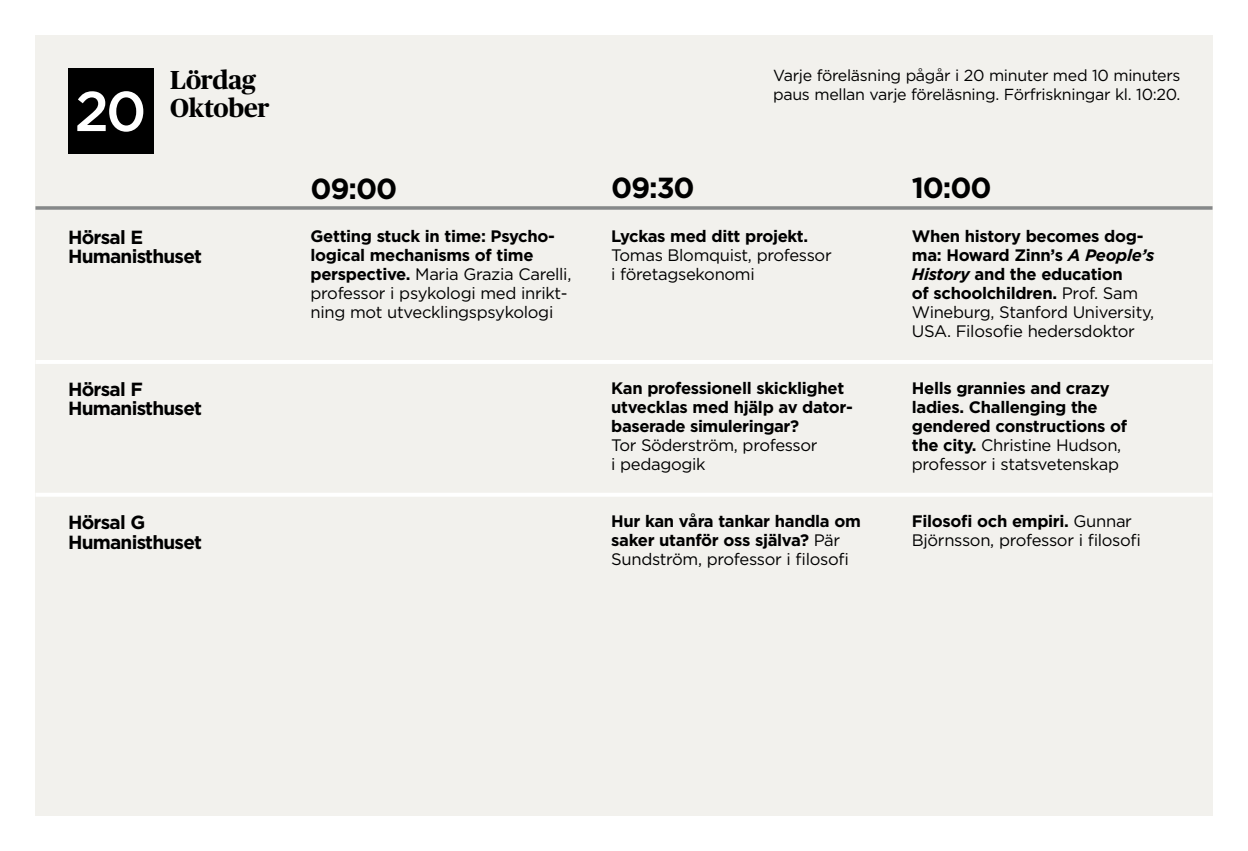
<style>
.page{position:relative;width:1248px;height:851px;background:#fff}
.page>*{position:absolute;margin:0;border:0;box-sizing:border-box;transform-origin:0 0}
.t1{font:500 56px "Gotham 20";color:#fff}
.t2{font:700 29px "Gotham 20";letter-spacing:-.02em;color:#000}
.t3{font:700 26px/28px "Publico Headline";letter-spacing:-.01em;color:#000}
.t4{font:700 19px/19px "Gotham 20";letter-spacing:-.02em;color:#000}
.t5{font:700 16.6px/19px "Gotham 20";color:#000}
.t6{font:16.6px/19px "Gotham 20";color:#000}
.t7{font:16px/19px "Gotham 20";color:#000}
.s1{font-weight:700}
.s2{font-weight:400}
.s3{font-style:italic}
</style>
<div class="page">
<div style="left:35px;top:35px;width:1177px;height:780px;background:#f2f1ed"></div>
<svg style="left:35px;top:206px;width:1177px;height:4px;background:#939495"></svg>
<hr style="left:35px;top:360px;width:1177px;height:4px;background:#fff">
<hr style="left:36px;top:493px;width:1176px;height:3px;background:#fff">
<div style="left:68px;top:68px;width:85px;height:85px;background:#000"></div>
<h1 class="t1" style="left:75px;top:75px;width:72px">20</h1>
<h3 class="t3" style="left:170px;top:64px;width:101px">Lördag<br>Oktober</h3>
<p class="t4" style="left:68px;top:228px;width:135px">Hörsal E<br>Humanisthuset</p>
<p class="t4" style="left:68px;top:380px;width:135px">Hörsal F<br>Humanisthuset</p>
<p class="t4" style="left:68px;top:513px;width:135px">Hörsal G<br>Humanisthuset</p>
<h2 class="t2" style="left:310px;top:169px;width:88px">09:00</h2>
<p class="t6" style="left:310px;top:226px;width:262px"><span class="s1">Getting stuck in time: Psycho&shy;logical mechanisms of time perspective.</span> Maria Grazia Carelli, professor i psykologi med inrikt&shy;ning mot utvecklingspsykologi</p>
<p class="t7" style="left:773px;top:65px;width:408px">Varje föreläsning pågår i 20 minuter med 10 minuters paus mellan varje föreläsning. Förfriskningar kl. 10:20.</p>
<h2 class="t2" style="left:611px;top:169px;width:84px">09:30</h2>
<p class="t5" style="left:611px;top:226px;width:198px">Lyckas med ditt projekt.</p>
<p class="t6" style="left:611px;top:245px;width:222px">Tomas Blomquist, professor i företagsekonomi</p>
<p class="t5" style="left:611px;top:378px;width:243px">Kan professionell skicklighet utvecklas med hjälp av dator&shy;baserade simuleringar?</p>
<p class="t6" style="left:611px;top:435px;width:208px">Tor Söderström, professor i pedagogik</p>
<p class="t5" style="left:611px;top:511px;width:251px">Hur kan våra tankar handla om saker utanför oss själva? <span class="s2">Pär<br>Sundström, professor i filosofi</span></p>
<h2 class="t2" style="left:911px;top:169px;width:81px">10:00</h2>
<p class="t5" style="left:911px;top:226px;width:244px">When history becomes dog&shy;ma: Howard Zinn’s <span class="s3">A People’s<br>History</span> and the education<br>of schoolchildren. <span class="s2">Prof. Sam<br>Wineburg, Stanford University,<br>USA. Filosofie hedersdoktor</span></p>
<p class="t5" style="left:911px;top:378px;width:216px">Hells grannies and crazy ladies. Challenging the gendered constructions of the city. <span class="s2">Christine Hudson, professor i statsvetenskap</span></p>
<p class="t6" style="left:911px;top:511px;width:230px"><span class="s1">Filosofi och empiri.</span> Gunnar<br>Björnsson, professor i filosofi</p>
</div>
